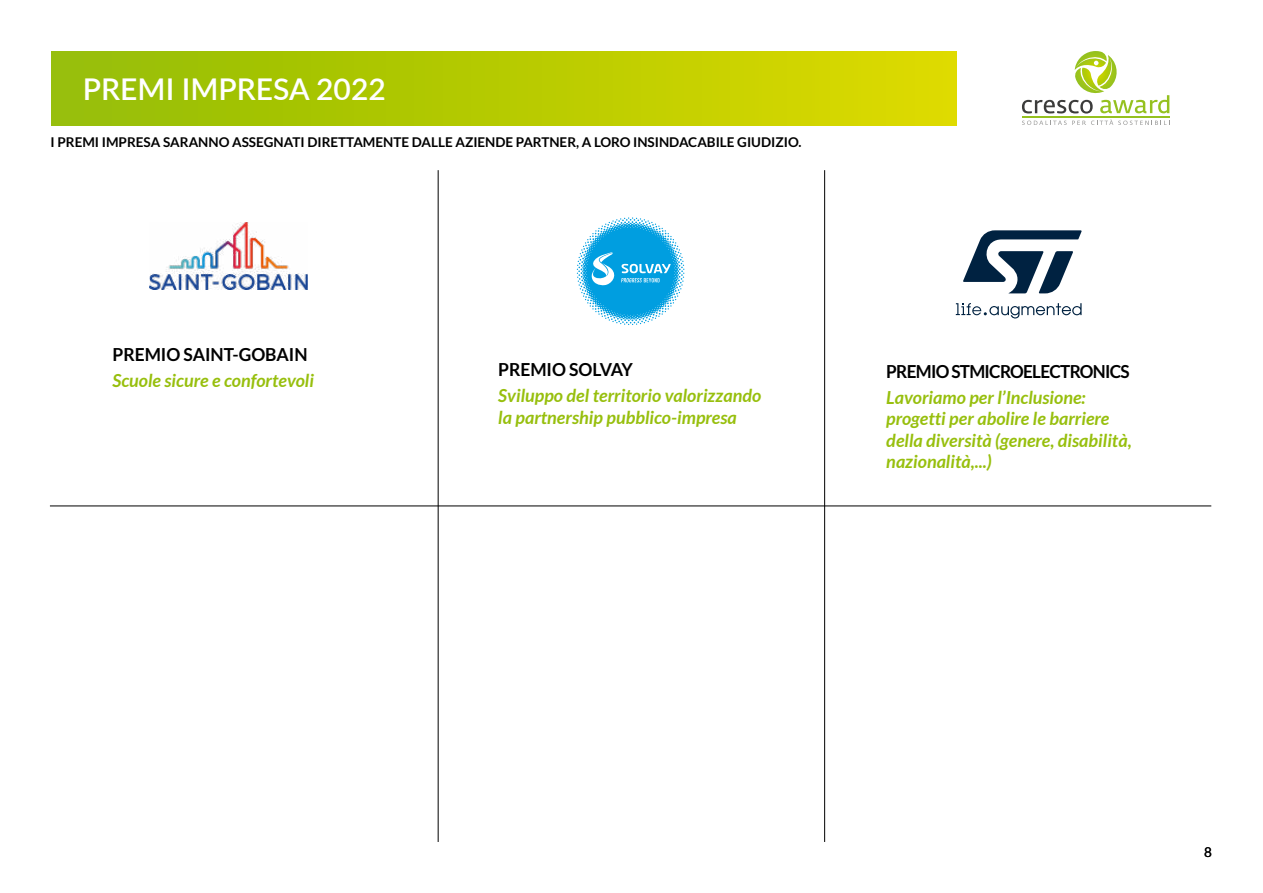
<style>
.page{position:relative;width:1263px;height:893px;background:#fff}
.page>*{position:absolute;margin:0;border:0;box-sizing:border-box;transform-origin:0 0}
.t1{font:600 30px "Lato";color:#fff}
.t2{font:italic 700 18px/21.6px "Lato";color:#97bf0d}
.t3{font:700 18px "Lato";letter-spacing:-.005em;color:#000}
.t4{font:700 18px "Lato";letter-spacing:-.04em;color:#000;scale:.95 1}
.t5{font:700 13.5px "Lato";color:#000}
.t6{font:13.5px "Lato";color:#000}
</style>
<div class="page">
<div style="left:51px;top:51px;width:906px;height:74px;background:linear-gradient(to right,#92bc06,#ddda00)"></div>
<svg style="left:1022px;top:51px;width:148px;height:74px"></svg>
<hr style="left:824px;top:170px;width:1px;height:672px;background:#000">
<hr style="left:438px;top:170px;width:1px;height:672px;background:#000">
<svg style="left:577px;top:217px;width:107px;height:108px"></svg>
<hr style="left:50px;top:506px;width:1161px;height:1px;background:#000">
<img style="left:149px;top:223px;width:159px;height:66px">
<svg style="left:956px;top:303px;width:125px;height:15px"></svg>
<svg style="left:963px;top:230px;width:118px;height:63px"></svg>
<h1 class="t1" style="left:83px;top:67px;width:304px">PREMI IMPRESA 2022</h1>
<p class="t5" style="left:51px;top:134px;width:752px">I PREMI IMPRESA SARANNO ASSEGNATI DIRETTAMENTE DALLE AZIENDE PARTNER, A LORO INSINDACABILE GIUDIZIO.</p>
<p class="t3" style="left:113px;top:344px;width:196px">PREMIO SAINT-GOBAIN</p>
<p class="t2" style="left:113px;top:370px;width:203px">Scuole sicure e confortevoli</p>
<p class="t3" style="left:498px;top:360px;width:136px">PREMIO SOLVAY</p>
<p class="t2" style="left:498px;top:385px;width:264px">Sviluppo del territorio valorizzando la partnership pubblico-impresa</p>
<p class="t4" style="left:886px;top:361px;width:258px">PREMIO STMICROELECTRONICS</p>
<p class="t2" style="left:886px;top:387px;width:247px">Lavoriamo per l’Inclusione: progetti per abolire le barriere della diversità (genere, disabilità, nazionalità,...)</p>
<p class="t6" style="left:1204px;top:845px;width:9px">8</p>
</div>
